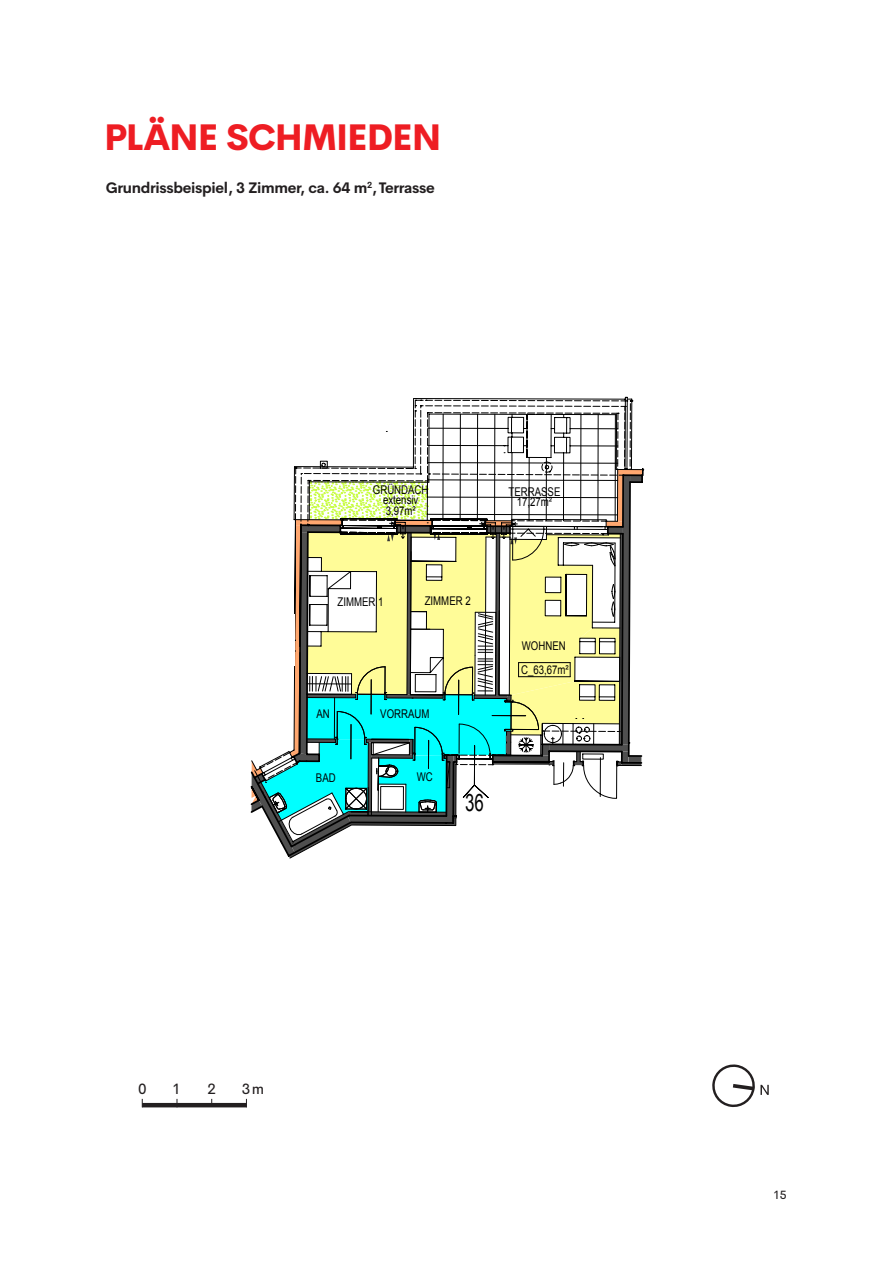
<style>
.page{position:relative;width:893px;height:1263px;background:#fff}
.page>*{position:absolute;margin:0;border:0;box-sizing:border-box;transform-origin:0 0}
.t1{font:800 36px "Cerebri Sans";letter-spacing:-.03em;color:#ee1d23}
.t2{font:24px "Arial";color:#000;scale:.7 1}
.t3{font:700 15px "Cerebri Sans";letter-spacing:-.02em;color:#231f20}
.t4{font:15px "Cerebri Sans";color:#231f20}
.t5{font:12px/10.4px "Arial";color:#000;text-align:center;scale:.8 1}
.t6{font:12px "Cerebri Sans";color:#231f20}
</style>
<div class="page">
<hr style="left:142px;top:1103px;width:105px;height:4px;background:#231f20">
<svg style="left:712px;top:1064px;width:57px;height:43px"></svg>
<svg style="left:250px;top:396px;width:394px;height:463px"></svg>
<div style="left:235px;top:615px;width:59px;height:51px;background:#fff"></div>
<div style="left:457px;top:812px;width:185px;height:52px;background:#fff"></div>
<h1 class="t1" style="left:104px;top:107px;width:339px">PLÄNE SCHMIEDEN</h1>
<p class="t3" style="left:106px;top:176px;width:330px">Grundrissbeispiel, 3 Zimmer, ca. 64 m<sup>2</sup>,Terrasse</p>
<p class="t5" style="left:373px;top:485px;width:71px">GRÜNDACH extensiv<br>3,97m²</p>
<p class="t5" style="left:509px;top:487px;width:66px">TERRASSE<br>17,27m²</p>
<p class="t5" style="left:337px;top:597px;width:59px">ZIMMER 1</p>
<p class="t5" style="left:425px;top:596px;width:59px">ZIMMER 2</p>
<p class="t5" style="left:316px;top:709px;width:18px">AN</p>
<p class="t5" style="left:380px;top:709px;width:63px">VORRAUM</p>
<p class="t5" style="left:316px;top:773px;width:26px">BAD</p>
<p class="t5" style="left:417px;top:772px;width:22px">WC</p>
<h2 class="t2" style="left:465px;top:786px;width:28px">36</h2>
<p class="t5" style="left:522px;top:641px;width:56px">WOHNEN</p>
<p class="t5" style="left:521px;top:665px;width:61px">C_63,67m²</p>
<p class="t4" style="left:138px;top:1077px;width:10px">0</p>
<p class="t4" style="left:172px;top:1077px;width:10px">1</p>
<p class="t4" style="left:207px;top:1077px;width:10px">2</p>
<p class="t4" style="left:242px;top:1077px;width:24px">3m</p>
<p class="t6" style="left:773px;top:1185px;width:15px">15</p>
</div>
